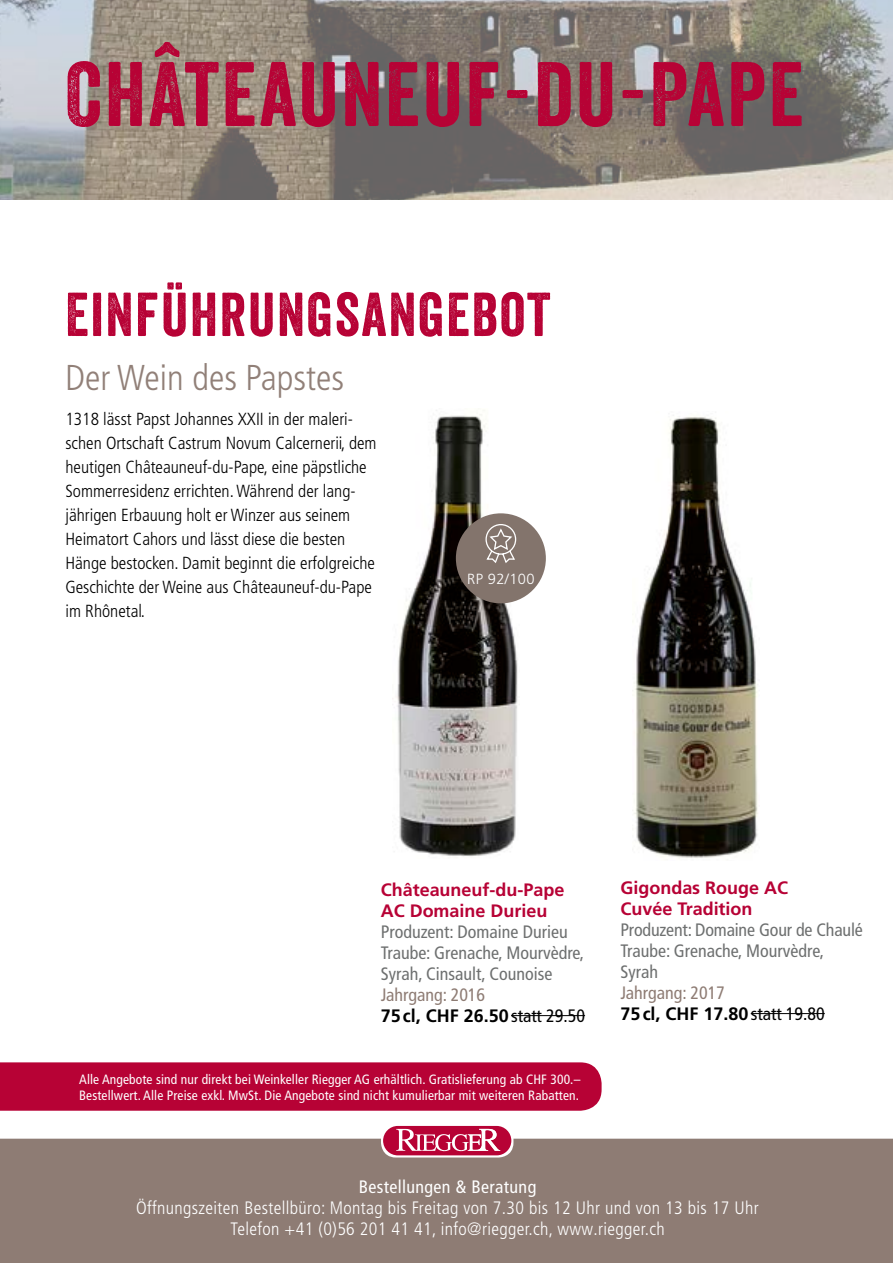
<style>
.page{position:relative;width:893px;height:1263px;background:#fff}
.page>*{position:absolute;margin:0;border:0;box-sizing:border-box;transform-origin:0 0}
.t1{font:88.35px "Veneer";letter-spacing:.03em;color:#b70235}
.t2{font:59.85px "Veneer";letter-spacing:.03em;color:#b70235}
.t3{font:300 condensed 36px "Frutiger LT Pro";color:#918078}
.t4{font:condensed 18px/21px "Frutiger LT Pro";color:#6e7070}
.t5{font:300 condensed 18px/21px "Frutiger LT Pro";letter-spacing:.02em;color:#fff;text-align:center}
.t6{font:300 condensed 17.55px/24px "Frutiger LT Pro";color:#000}
.t7{font:300 14.7px "Frutiger LT Pro";letter-spacing:.025em;color:#fff}
.t8{font:condensed 13.5px/16.5px "Frutiger LT Pro";letter-spacing:.01em;color:#fff}
.s1{font-weight:700;font-stretch:normal;color:#b70235}
.s2{color:#8e7c74}
.s3{font-weight:700;font-stretch:normal;color:#000}
.s4{color:#000}
.s5{font-weight:400}
</style>
<div class="page">
<img style="left:0;top:0;width:893px;height:199px">
<div style="left:0;top:1139px;width:893px;height:124px;background:#8e7c74"></div>
<svg style="left:381px;top:1124px;width:132px;height:33px"></svg>
<div style="left:383px;top:1126px;width:128px;height:29px;background:#b70235;border-radius:15px"></div>
<svg style="left:396px;top:1129px;width:104px;height:22px"></svg>
<div style="left:0;top:1062px;width:602px;height:49px;background:#b70235"></div>
<hr style="left:511px;top:1015px;width:74px;height:1px;background:#000">
<hr style="left:751px;top:1013px;width:74px;height:1px;background:#000">
<img style="left:397px;top:410px;width:122px;height:447px">
<img style="left:632px;top:415px;width:126px;height:443px">
<div style="left:456px;top:513px;width:90px;height:90px;background:#83746c;border-radius:50%"></div>
<svg style="left:485px;top:524px;width:32px;height:39px"></svg>
<p class="t1" style="left:65px;top:40px;width:739px">CHÂTEAUNEUF-DU-PAPE</p>
<p class="t2" style="left:65px;top:278px;width:487px">EINFÜHRUNGSANGEBOT</p>
<p class="t3" style="left:65px;top:357px;width:280px">Der Wein des Papstes</p>
<p class="t6" style="left:65px;top:407px;width:313px">1318 lässt Papst Johannes XXII in der maleri&shy;schen Ortschaft Castrum Novum Calcernerii, dem heutigen Châteauneuf-du-Pape, eine päpstliche Sommerresidenz errichten. Während der lang&shy;jährigen Erbauung holt er Winzer aus seinem Heimatort Cahors und lässt diese die besten Hänge bestocken. Damit beginnt die erfolgreiche Geschichte der Weine aus Châteauneuf-du-Pape im Rhônetal.</p>
<p class="t7" style="left:467px;top:571px;width:69px">RP 92/100</p>
<p class="t4" style="left:381px;top:879px;width:206px"><span class="s1">Châteauneuf-du-Pape<br>AC Domaine Durieu<br></span>Produzent: Domaine Durieu<br>Traube: Grenache, Mourvèdre,<br>Syrah, Cinsault, Counoise<br><span class="s2">Jahrgang: 2016<br></span><span class="s3">75cl, CHF 26.50</span><span class="s4">statt 29.50</span></p>
<p class="t8" style="left:79px;top:1071px;width:503px">Alle Angebote sind nur direkt bei Weinkeller Riegger AG erhältlich. Gratislieferung ab CHF 300.–<br>Bestellwert. Alle Preise exkl. MwSt. Die Angebote sind nicht kumulierbar mit weiteren Rabatten.</p>
<p class="t4" style="left:620px;top:877px;width:244px"><span class="s1">Gigondas Rouge AC<br>Cuvée Tradition<br></span>Produzent: Domaine Gour de Chaulé<br>Traube: Grenache, Mourvèdre,<br>Syrah<br><span class="s2">Jahrgang: 2017<br></span><span class="s3">75cl, CHF 17.80</span><span class="s4">statt 19.80</span></p>
<p class="t5" style="left:136px;top:1176px;width:624px"><span class="s5">Bestellungen &amp; Beratung<br></span>Öffnungszeiten Bestellbüro: Montag bis Freitag von 7.30 bis 12 Uhr und von 13 bis 17 Uhr<br>Telefon +41 (0)56 201 41 41, info@riegger.ch, www.riegger.ch</p>
</div>
